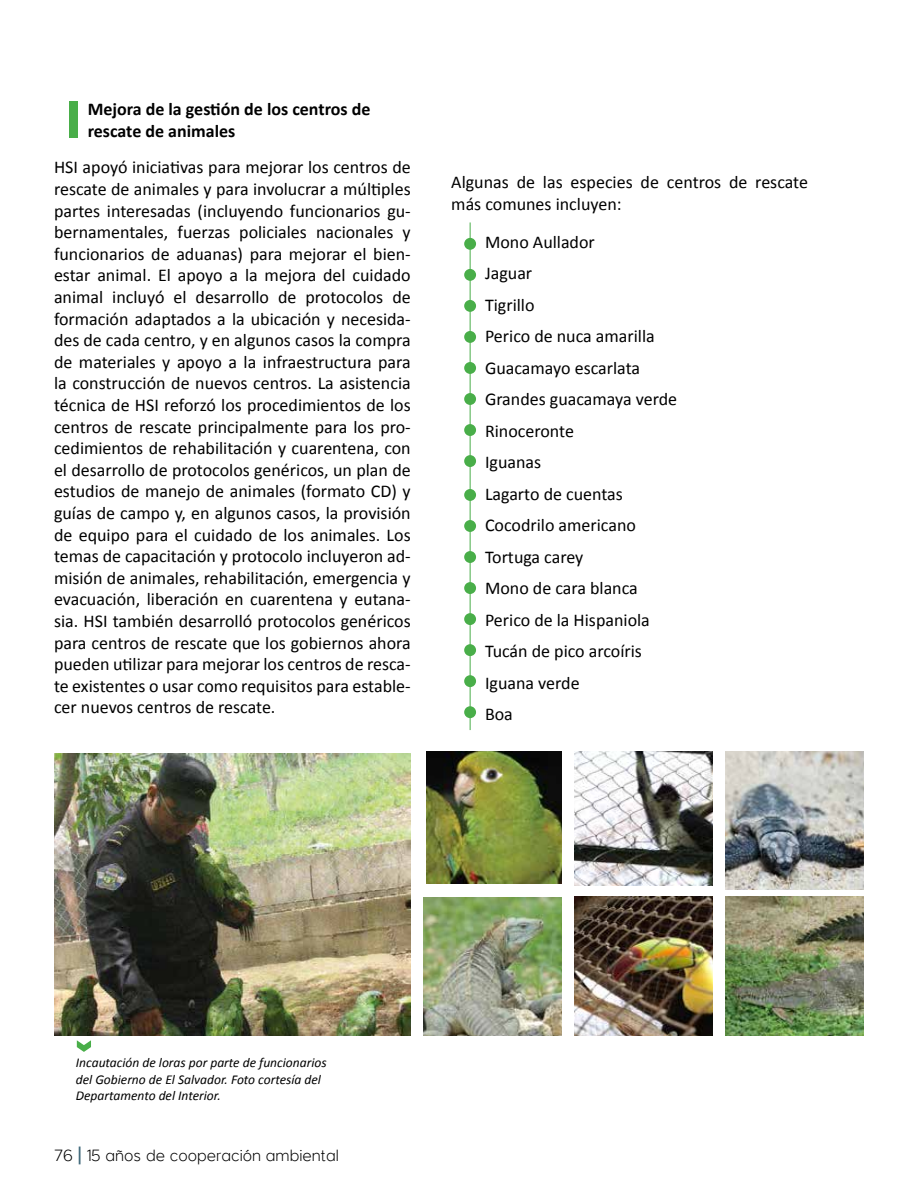
<style>
.page{position:relative;width:918px;height:1188px;background:#fff}
.page>*{position:absolute;margin:0;border:0;box-sizing:border-box;transform-origin:0 0}
.t1{font:18px/21.6px "Calibri";color:#000}
.t2{font:700 18px/21.6px "Calibri";color:#000}
.t3{font:100 16.5px "Larke Neue";color:#000}
.t4{font:italic 13.5px/16.2px "Calibri";color:#000}
.s1{font-weight:700;color:#3d6678}
</style>
<div class="page">
<div style="left:69px;top:102px;width:9px;height:36px;background:#49ae49"></div>
<img style="left:54px;top:754px;width:357px;height:281px">
<svg style="left:77px;top:1040px;width:14px;height:12px"></svg>
<img style="left:427px;top:752px;width:135px;height:131px">
<img style="left:423px;top:897px;width:139px;height:138px">
<img style="left:574px;top:752px;width:139px;height:133px">
<img style="left:574px;top:897px;width:139px;height:138px">
<img style="left:726px;top:752px;width:138px;height:138px">
<img style="left:726px;top:897px;width:138px;height:138px">
<hr style="left:470px;top:222px;width:1px;height:508px;background:#49ae49">
<div style="left:464px;top:238px;width:12px;height:12px;background:#49ae49;border-radius:50%"></div>
<div style="left:464px;top:362px;width:12px;height:12px;background:#49ae49;border-radius:50%"></div>
<div style="left:464px;top:489px;width:12px;height:12px;background:#49ae49;border-radius:50%"></div>
<div style="left:464px;top:613px;width:12px;height:12px;background:#49ae49;border-radius:50%"></div>
<div style="left:464px;top:300px;width:12px;height:12px;background:#49ae49;border-radius:50%"></div>
<div style="left:464px;top:424px;width:12px;height:12px;background:#49ae49;border-radius:50%"></div>
<div style="left:464px;top:551px;width:12px;height:12px;background:#49ae49;border-radius:50%"></div>
<div style="left:464px;top:675px;width:12px;height:12px;background:#49ae49;border-radius:50%"></div>
<div style="left:464px;top:269px;width:12px;height:12px;background:#49ae49;border-radius:50%"></div>
<div style="left:464px;top:393px;width:12px;height:12px;background:#49ae49;border-radius:50%"></div>
<div style="left:464px;top:520px;width:12px;height:12px;background:#49ae49;border-radius:50%"></div>
<div style="left:464px;top:644px;width:12px;height:12px;background:#49ae49;border-radius:50%"></div>
<div style="left:464px;top:331px;width:12px;height:12px;background:#49ae49;border-radius:50%"></div>
<div style="left:464px;top:455px;width:12px;height:12px;background:#49ae49;border-radius:50%"></div>
<div style="left:464px;top:582px;width:12px;height:12px;background:#49ae49;border-radius:50%"></div>
<div style="left:464px;top:706px;width:12px;height:12px;background:#49ae49;border-radius:50%"></div>
<p class="t2" style="left:88px;top:98px;width:284px">Mejora de la gestión de los centros de rescate de animales</p>
<p class="t1" style="left:54px;top:156px;width:358px;text-align:justify">HSI apoyó iniciativas para mejorar los centros de rescate de animales y para involucrar a múltiples partes interesadas (incluyendo funcionarios gu&shy;bernamentales, fuerzas policiales nacionales y funcionarios de aduanas) para mejorar el bien&shy;estar animal. El apoyo a la mejora del cuidado animal incluyó el desarrollo de protocolos de formación adaptados a la ubicación y necesida&shy;des de cada centro, y en algunos casos la compra de materiales y apoyo a la infraestructura para la construcción de nuevos centros. La asistencia técnica de HSI reforzó los procedimientos de los centros de rescate principalmente para los pro&shy;cedimientos de rehabilitación y cuarentena, con el desarrollo de protocolos genéricos, un plan de estudios de manejo de animales (formato CD) y guías de campo y, en algunos casos, la provisión de equipo para el cuidado de los animales. Los temas de capacitación y protocolo incluyeron ad&shy;misión de animales, rehabilitación, emergencia y evacuación, liberación en cuarentena y eutana&shy;sia. HSI también desarrolló protocolos genéricos para centros de rescate que los gobiernos ahora pueden utilizar para mejorar los centros de resca&shy;te existentes o usar como requisitos para estable&shy;cer nuevos centros de rescate.</p>
<p class="t1" style="left:451px;top:171px;width:358px">Algunas de las especies de centros de rescate más comunes incluyen:</p>
<p class="t1" style="left:485px;top:225px;width:194px;line-height:31.5px">Mono Aullador<br>Jaguar<br>Tigrillo<br>Perico de nuca amarilla<br>Guacamayo escarlata<br>Grandes guacamaya verde<br>Rinoceronte<br>Iguanas<br>Lagarto de cuentas<br>Cocodrilo americano<br>Tortuga carey<br>Mono de cara blanca<br>Perico de la Hispaniola<br>Tucán de pico arcoíris<br>Iguana verde<br>Boa</p>
<p class="t4" style="left:76px;top:1054px;width:252px">Incautación de loras por parte de funcionarios del Gobierno de El Salvador. Foto cortesía del<br>Departamento del Interior.</p>
<p class="t3" style="left:54px;top:1145px;width:286px">76 <span class="s1">|</span> 15 años de cooperación ambiental</p>
</div>
